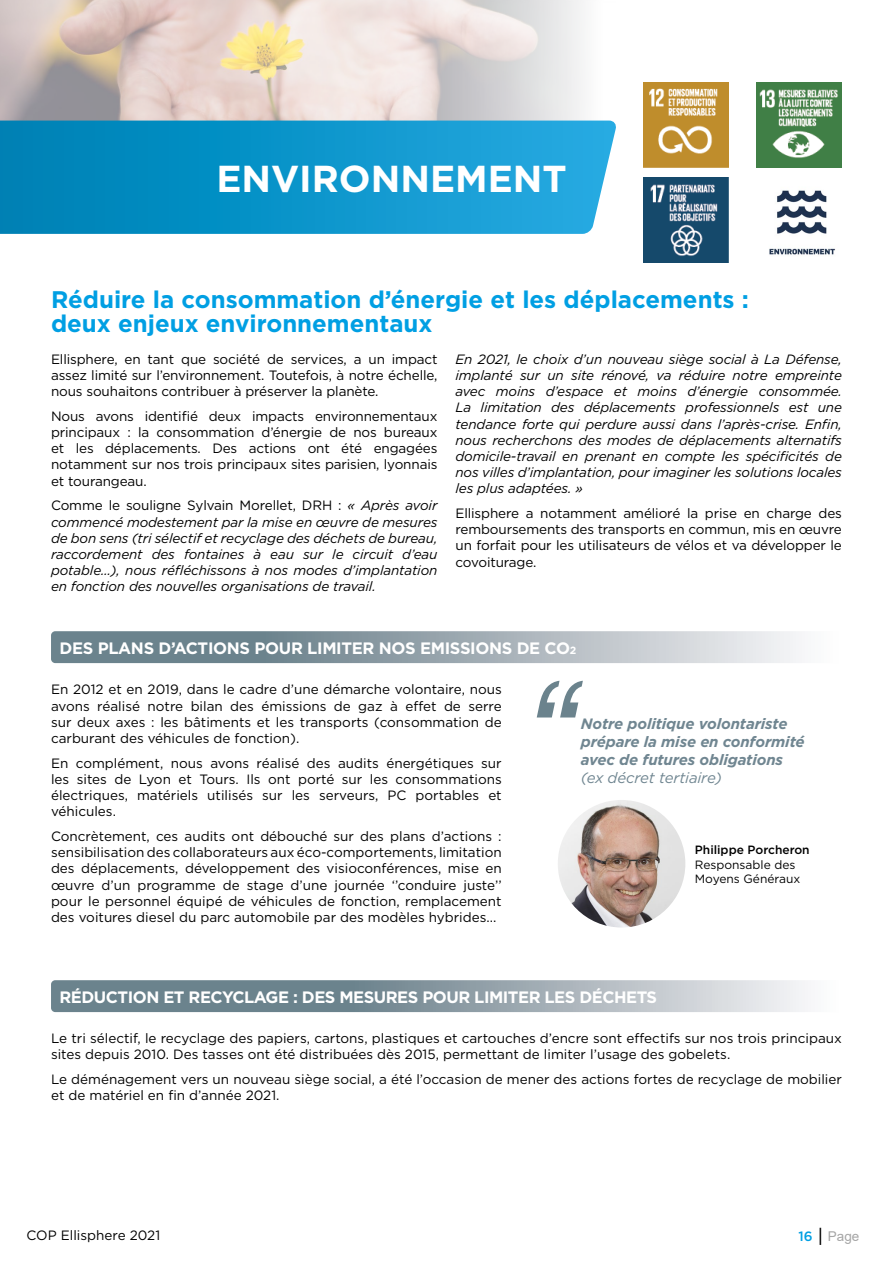
<style>
.page{position:relative;width:893px;height:1263px;background:#fff}
.page>*{position:absolute;margin:0;border:0;box-sizing:border-box;transform-origin:0 0}
.t1{font:italic 150px "Arial";color:#6b838d}
.t2{font:700 37.5px "Gotham";color:#fff}
.t3{font:700 24px/24px "Gotham";color:#009fe3}
.t4{font:700 16.5px "Gotham";letter-spacing:-.03em;color:#fff}
.t5{font:italic 700 15px/18px "Gotham";letter-spacing:-.01em;color:#708691}
.t6{font:italic 15px "Gotham";letter-spacing:-.01em;color:#708691}
.t7{font:13.5px/16.2px "Gotham";color:#000;text-align:justify}
.t8{font:italic 13.5px/16.2px "Gotham";letter-spacing:-.01em;color:#000;text-align:justify}
.t9{font:13.5px "Arial";color:#a6a6a6}
.t10{font:12px/14.4px "Gotham";color:#000}
.t11{font:500 12px "Gotham";color:#000}
.s1{font-style:normal}
.s2{font-size:10.5px}
.s3{font-family:"Gotham";font-weight:500;color:#009fe3}
.s4{font-size:18px;color:#000}
</style>
<div class="page">
<img style="left:0;top:0;width:176px;height:121px">
<svg style="left:176px;top:0;width:581px;height:128px"></svg>
<svg style="left:0;top:121px;width:617px;height:113px;background:#1397cb"></svg>
<img style="left:643px;top:83px;width:86px;height:84px">
<img style="left:643px;top:178px;width:86px;height:85px">
<img style="left:769px;top:190px;width:66px;height:65px">
<img style="left:757px;top:82px;width:85px;height:85px">
<svg style="left:51px;top:631px;width:748px;height:32px;background:#9caab1"></svg>
<img style="left:558px;top:800px;width:127px;height:127px;border-radius:64px">
<svg style="left:51px;top:980px;width:754px;height:32px;background:#94a3ab"></svg>
<h2 class="t2" style="left:216px;top:154px;width:352px">ENVIRONNEMENT</h2>
<h3 class="t3" style="left:51px;top:287px;width:699px">Réduire la consommation d’énergie et les déplacements : deux enjeux environnementaux</h3>
<p class="t7" style="left:51px;top:351px;width:388px">Ellisphere, en tant que société de services, a un impact assez limité sur l’environnement. Toutefois, à notre échelle, nous souhaitons contribuer à préserver la planète.</p>
<p class="t7" style="left:51px;top:408px;width:388px">Nous avons identifié deux impacts environnementaux principaux : la consommation d’énergie de nos bureaux et les déplacements. Des actions ont été engagées notamment sur nos trois principaux sites parisien, lyonnais et tourangeau.</p>
<p class="t8" style="left:51px;top:497px;width:388px"><span class="s1">Comme le souligne Sylvain Morellet, DRH :</span> « Après avoir commencé modestement par la mise en œuvre de mesures de bon sens (tri sélectif et recyclage des déchets de bureau, raccordement des fontaines à eau sur le circuit d’eau potable…), nous réfléchissons à nos modes d’implantation en fonction des nouvelles organisations de travail.</p>
<p class="t8" style="left:455px;top:351px;width:388px">En 2021, le choix d’un nouveau siège social à La Défense, implanté sur un site rénové, va réduire notre empreinte avec moins d’espace et moins d’énergie consommée.<br>La limitation des déplacements professionnels est une tendance forte qui perdure aussi dans l’après-crise. Enfin, nous recherchons des modes de déplacements alternatifs domicile-travail en prenant en compte les spécificités de nos villes d’implantation, pour imaginer les solutions locales les plus adaptées. »</p>
<p class="t7" style="left:455px;top:505px;width:388px">Ellisphere a notamment amélioré la prise en charge des remboursements des transports en commun, mis en œuvre un forfait pour les utilisateurs de vélos et va développer le covoiturage.</p>
<p class="t4" style="left:60px;top:637px;width:518px">DES PLANS D’ACTIONS POUR LIMITER NOS EMISSIONS DE CO<span class="s2">2</span></p>
<p class="t7" style="left:51px;top:681px;width:452px">En 2012 et en 2019, dans le cadre d’une démarche volontaire, nous avons réalisé notre bilan des émissions de gaz à effet de serre sur deux axes : les bâtiments et les transports (consommation de carburant des véhicules de fonction).</p>
<p class="t7" style="left:51px;top:754px;width:452px">En complément, nous avons réalisé des audits énergétiques sur les sites de Lyon et Tours. Ils ont porté sur les consommations électriques, matériels utilisés sur les serveurs, PC portables et véhicules.</p>
<p class="t7" style="left:51px;top:828px;width:452px">Concrètement, ces audits ont débouché sur des plans d’actions : sensibilisation des collaborateurs aux éco-comportements, limitation des déplacements, développement des visioconférences, mise en œuvre d’un programme de stage d’une journée ‘’conduire juste’’ pour le personnel équipé de véhicules de fonction, remplacement des voitures diesel du parc automobile par des modèles hybrides...</p>
<h1 class="t1" style="left:521px;top:640px;width:51px">“</h1>
<p class="t5" style="left:581px;top:714px;width:225px">Notre politique volontariste prépare la mise en conformité avec de futures obligations</p>
<p class="t6" style="left:581px;top:768px;width:143px">(ex décret tertiaire)</p>
<p class="t11" style="left:695px;top:842px;width:116px">Philippe Porcheron</p>
<p class="t10" style="left:695px;top:857px;width:107px">Responsable des<br>Moyens Généraux</p>
<p class="t4" style="left:60px;top:986px;width:599px">RÉDUCTION ET RECYCLAGE : DES MESURES POUR LIMITER LES DÉCHETS</p>
<p class="t7" style="left:51px;top:1029px;width:792px">Le tri sélectif, le recyclage des papiers, cartons, plastiques et cartouches d’encre sont effectifs sur nos trois principaux sites depuis 2010. Des tasses ont été distribuées dès 2015, permettant de limiter l’usage des gobelets.</p>
<p class="t7" style="left:51px;top:1070px;width:792px">Le déménagement vers un nouveau siège social, a été l’occasion de mener des actions fortes de recyclage de mobilier et de matériel en fin d’année 2021.</p>
<p class="t7" style="left:27px;top:1226px;width:135px">COP Ellisphere 2021</p>
<p class="t9" style="left:799px;top:1226px;width:62px"><span class="s3">16</span> <span class="s4">|</span> Page</p>
</div>
